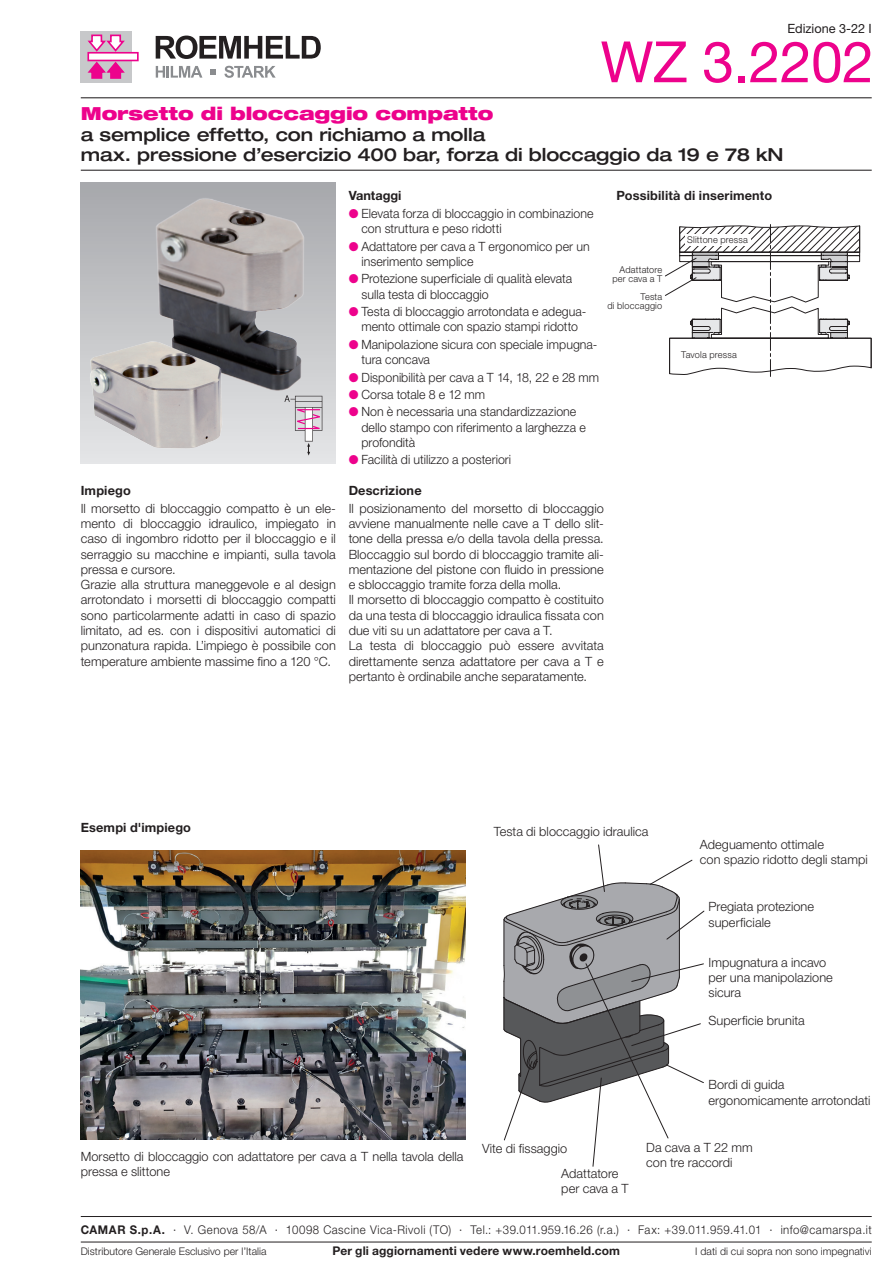
<style>
.page{position:relative;width:893px;height:1263px;background:#fff}
.page>*{position:absolute;margin:0;border:0;box-sizing:border-box;transform-origin:0 0}
.t1{font:57px "Helvetica Neue LT Pro";letter-spacing:-.01em;color:#ed028c}
.t2{font:500 expanded 18px/20.2px "Helvetica Neue LT Pro";letter-spacing:-.005em;color:#231f20}
.t3{font:900 expanded 18px "Helvetica Neue LT Pro";letter-spacing:-.005em;color:#ed028c}
.t4{font:300 12.75px/15.3px "Helvetica Neue LT Pro";letter-spacing:.005em;color:#231f20}
.t5{font:700 12.75px "Helvetica Neue LT Pro";letter-spacing:.01em;color:#231f20}
.t6{font:12.75px "Helvetica Neue LT Pro";letter-spacing:-.005em;color:#231f20}
.t7{font:300 12px "Helvetica Neue LT Pro";letter-spacing:.045em;color:#231f20;scale:.95 1}
.t8{font:700 12px "Helvetica Neue LT Pro";letter-spacing:.015em;color:#231f20}
.t9{font:300 10.5px "Helvetica Neue LT Pro";color:#231f20}
.t10{font:300 9.45px/9px "Helvetica Neue LT Pro";letter-spacing:.02em;color:#231f20;text-align:right}
.s1{color:#ed028c}
.s2{font-weight:700}
</style>
<div class="page">
<div style="left:81px;top:31px;width:51px;height:51px;background:#c7c8ca"></div>
<svg style="left:87px;top:52px;width:52px;height:9px"></svg>
<svg style="left:87px;top:34px;width:40px;height:19px"></svg>
<svg style="left:87px;top:60px;width:40px;height:19px"></svg>
<svg style="left:156px;top:36px;width:165px;height:23px"></svg>
<svg style="left:156px;top:66px;width:46px;height:12px"></svg>
<svg style="left:224px;top:66px;width:52px;height:12px"></svg>
<svg style="left:210px;top:69px;width:6px;height:6px"></svg>
<hr style="left:81px;top:170px;width:791px;height:1px;background:#231f20">
<hr style="left:81px;top:97px;width:791px;height:1px;background:#231f20">
<div style="left:81px;top:183px;width:255px;height:280px;background:linear-gradient(to bottom,#a7a8ac,#e4e5e7)"></div>
<svg style="left:284px;top:404px;width:38px;height:51px;background:#d7cbd4"></svg>
<img style="left:132px;top:182px;width:197px;height:222px">
<img style="left:81px;top:332px;width:157px;height:127px">
<svg style="left:503px;top:844px;width:202px;height:323px"></svg>
<svg style="left:665px;top:224px;width:207px;height:152px"></svg>
<hr style="left:81px;top:1242px;width:791px;height:1px;background:#231f20">
<hr style="left:81px;top:1216px;width:791px;height:1px;background:#231f20">
<div style="left:685px;top:234px;width:65px;height:12px;background:#fff"></div>
<img style="left:81px;top:850px;width:384px;height:290px">
<p class="t6" style="left:788px;top:20px;width:86px">Edizione 3-22 I</p>
<h1 class="t1" style="left:601px;top:27px;width:275px">WZ 3.2202</h1>
<h2 class="t3" style="left:81px;top:102px;width:414px">Morsetto di bloccaggio compatto</h2>
<h2 class="t2" style="left:81px;top:123px;width:704px">a semplice effetto, con richiamo a molla<br>max. pressione d’esercizio 400 bar, forza di bloccaggio da 19 e 78 kN</h2>
<p class="t5" style="left:81px;top:483px;width:52px">Impiego</p>
<p class="t4" style="left:81px;top:500px;width:257px">Il morsetto di bloccaggio compatto è un ele&shy;mento di bloccaggio idraulico, impiegato in caso di ingombro ridotto per il bloccaggio e il serraggio su macchine e impianti, sulla tavola pressa e cursore.<br>Grazie alla struttura maneggevole e al design arrotondato i morsetti di bloccaggio compatti sono particolarmente adatti in caso di spazio limitato, ad es. con i dispositivi automatici di punzonatura rapida. L’impiego è possibile con temperature ambiente massime fino a 120 °C.</p>
<p class="t5" style="left:349px;top:188px;width:54px">Vantaggi</p>
<p class="t4" style="left:361px;top:205px;width:234px;text-indent:-13px"><span class="s1">●</span> Elevata forza di bloccaggio in combinazione con struttura e peso ridotti</p>
<p class="t4" style="left:361px;top:238px;width:230px;text-indent:-13px"><span class="s1">●</span> Adattatore per cava a T ergonomico per un inserimento semplice</p>
<p class="t4" style="left:361px;top:271px;width:212px;text-indent:-13px"><span class="s1">●</span> Protezione superficiale di qualità elevata sulla testa di bloccaggio</p>
<p class="t4" style="left:349px;top:304px;width:239px;text-align:center"><span class="s1">●</span> Testa di bloccaggio arrotondata e adegua&shy;mento ottimale con spazio stampi ridotto</p>
<p class="t4" style="left:361px;top:336px;width:238px;text-indent:-13px"><span class="s1">●</span> Manipolazione sicura con speciale impugna&shy;tura concava</p>
<p class="t4" style="left:349px;top:369px;width:252px"><span class="s1">●</span> Disponibilità per cava a T 14, 18, 22 e 28 mm</p>
<p class="t4" style="left:349px;top:386px;width:138px"><span class="s1">●</span> Corsa totale 8 e 12 mm</p>
<p class="t4" style="left:361px;top:404px;width:226px;text-indent:-13px"><span class="s1">●</span> Non è necessaria una standardizzazione dello stampo con riferimento a larghezza e profondità</p>
<p class="t4" style="left:349px;top:452px;width:164px"><span class="s1">●</span> Facilità di utilizzo a posteriori</p>
<p class="t5" style="left:617px;top:188px;width:157px">Possibilità di inserimento</p>
<p class="t10" style="left:612px;top:264px;width:51px">Adattatore per cava a T</p>
<p class="t10" style="left:607px;top:291px;width:56px">Testa<br>di bloccaggio</p>
<p class="t10" style="left:687px;top:235px;width:62px">Slittone pressa</p>
<p class="t10" style="left:681px;top:349px;width:57px">Tavola pressa</p>
<p class="t5" style="left:349px;top:483px;width:74px">Descrizione</p>
<p class="t4" style="left:349px;top:500px;width:257px">Il posizionamento del morsetto di bloccaggio avviene manualmente nelle cave a T dello slit&shy;tone della pressa e/o della tavola della pressa.<br>Bloccaggio sul bordo di bloccaggio tramite ali&shy;mentazione del pistone con fluido in pressione e sbloccaggio tramite forza della molla.<br>Il morsetto di bloccaggio compatto è costituito da una testa di bloccaggio idraulica fissata con due viti su un adattatore per cava a T.<br>La testa di bloccaggio può essere avvitata direttamente senza adattatore per cava a T e pertanto è ordinabile anche separatamente.</p>
<p class="t5" style="left:81px;top:819px;width:112px">Esempi d'impiego</p>
<p class="t4" style="left:494px;top:824px;width:156px">Testa di bloccaggio idraulica</p>
<p class="t4" style="left:700px;top:836px;width:169px">Adeguamento ottimale<br>con spazio ridotto degli stampi</p>
<p class="t4" style="left:708px;top:899px;width:107px">Pregiata protezione superficiale</p>
<p class="t4" style="left:708px;top:954px;width:126px">Impugnatura a incavo per una manipolazione sicura</p>
<p class="t4" style="left:708px;top:1012px;width:98px">Superficie brunita</p>
<p class="t4" style="left:708px;top:1077px;width:163px">Bordi di guida ergonomicamente arrotondati</p>
<p class="t4" style="left:81px;top:1148px;width:384px">Morsetto di bloccaggio con adattatore per cava a T nella tavola della pressa e slittone</p>
<p class="t4" style="left:482px;top:1141px;width:87px">Vite di fissaggio</p>
<p class="t4" style="left:561px;top:1165px;width:69px">Adattatore per cava a T</p>
<p class="t4" style="left:646px;top:1139px;width:108px">Da cava a T 22 mm con tre raccordi</p>
<p class="t7" style="left:81px;top:1222px;width:834px"><span class="s2">CAMAR S.p.A.</span> · V. Genova 58/A · 10098 Cascine Vica-Rivoli (TO) · Tel.: +39.011.959.16.26 (r.a.) · Fax: +39.011.959.41.01 · info@camarspa.it</p>
<p class="t9" style="left:81px;top:1244px;width:187px">Distributore Generale Esclusivo per l’Italia</p>
<p class="t8" style="left:332px;top:1243px;width:289px">Per gli aggiornamenti vedere www.roemheld.com</p>
<p class="t9" style="left:695px;top:1244px;width:178px">I dati di cui sopra non sono impegnativi</p>
</div>
